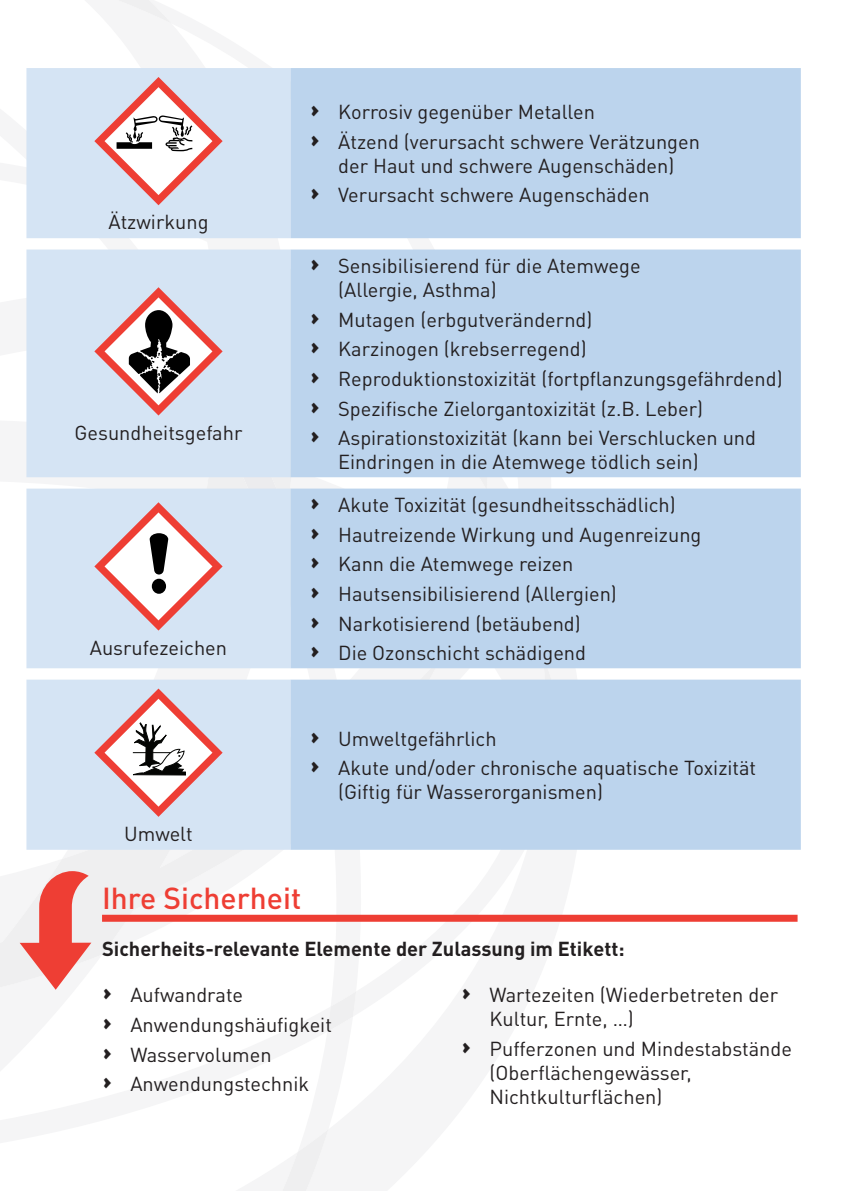
<style>
.page{position:relative;width:842px;height:1191px;background:#fff}
.page>*{position:absolute;margin:0;border:0;box-sizing:border-box;transform-origin:0 0}
.t1{font:500 30px "DIN Pro";color:#ee3e34}
.t2{font:20px/29.6px "DIN Pro";color:#231f20}
.t3{font:700 20px "DIN Pro";color:#231f20}
.s1{font-family:"Mini Pics Directional AA"}
</style>
<div class="page">
<svg style="left:282px;top:1129px;width:46px;height:62px;fill:#f5f5f6"></svg>
<svg style="left:0;top:849px;width:442px;height:138px"></svg>
<svg style="left:26px;top:68px;width:264px;height:781px;background:#d7e5f4"></svg>
<div style="left:290px;top:68px;width:511px;height:781px;background:#bcd4ed"></div>
<svg style="left:94px;top:77px;width:129px;height:128px"></svg>
<svg style="left:94px;top:287px;width:129px;height:128px"></svg>
<svg style="left:94px;top:447px;width:200px;height:183px"></svg>
<svg style="left:94px;top:688px;width:129px;height:129px"></svg>
<svg style="left:20px;top:871px;width:71px;height:118px"></svg>
<div style="left:102px;top:914px;width:695px;height:7px;background:#ee3e34"></div>
<p class="t2" style="left:108px;top:206px;width:102px">Ätzwirkung</p>
<p class="t2" style="left:75px;top:417px;width:169px">Gesundheitsgefahr</p>
<p class="t2" style="left:90px;top:632px;width:139px">Ausrufezeichen</p>
<p class="t2" style="left:124px;top:818px;width:70px">Umwelt</p>
<p class="t2" style="left:310px;top:96px;width:392px"><span class="s1">g</span> Korrosiv gegenüber Metallen<br><span class="s1">g</span> Ätzend (verursacht schwere Verätzungen</p>
<p class="t2" style="left:310px;top:150px;width:366px;text-indent:28px">der Haut und schwere Augenschäden) <span class="s1">g</span> Verursacht schwere Augenschäden</p>
<p class="t2" style="left:338px;top:253px;width:304px;line-height:24px;text-indent:-28px"><span class="s1">g</span> Sensibilisierend für die Atemwege (Allergie, Asthma)</p>
<p class="t2" style="left:310px;top:304px;width:474px"><span class="s1">g</span> Mutagen (erbgutverändernd)<br><span class="s1">g</span> Karzinogen (krebserregend)<br><span class="s1">g</span> Reproduktionstoxizität (fortpflanzungsgefährdend) <span class="s1">g</span> Spezifische Zielorgantoxizität (z.B. Leber)<br><span class="s1">g</span> Aspirationstoxizität (kann bei Verschlucken und</p>
<p class="t2" style="left:338px;top:446px;width:362px">Eindringen in die Atemwege tödlich sein)</p>
<p class="t2" style="left:310px;top:489px;width:393px"><span class="s1">g</span> Akute Toxizität (gesundheitsschädlich)<br><span class="s1">g</span> Hautreizende Wirkung und Augenreizung <span class="s1">g</span> Kann die Atemwege reizen<br><span class="s1">g</span> Hautsensibilisierend (Allergien)<br><span class="s1">g</span> Narkotisierend (betäubend)<br><span class="s1">g</span> Die Ozonschicht schädigend</p>
<p class="t2" style="left:310px;top:722px;width:448px"><span class="s1">g</span> Umweltgefährlich<br><span class="s1">g</span> Akute und/oder chronische aquatische Toxizität</p>
<p class="t2" style="left:338px;top:776px;width:266px">(Giftig für Wasserorganismen)</p>
<h1 class="t1" style="left:102px;top:878px;width:201px">Ihre Sicherheit</h1>
<p class="t3" style="left:102px;top:935px;width:524px">Sicherheits-relevante Elemente der Zulassung im Etikett:</p>
<p class="t2" style="left:102px;top:979px;width:231px"><span class="s1">g</span> Aufwandrate<br><span class="s1">g</span> Anwendungshäufigkeit <span class="s1">g</span> Wasservolumen<br><span class="s1">g</span> Anwendungstechnik</p>
<p class="t2" style="left:489px;top:982px;width:290px;line-height:24px;text-indent:-28px"><span class="s1">g</span> Wartezeiten (Wiederbetreten der<br>Kultur, Ernte, …)</p>
<p class="t2" style="left:489px;top:1036px;width:304px;line-height:24px;text-indent:-28px"><span class="s1">g</span> Pufferzonen und Mindestabstände (Oberflächengewässer,<br>Nichtkulturflächen)</p>
</div>
